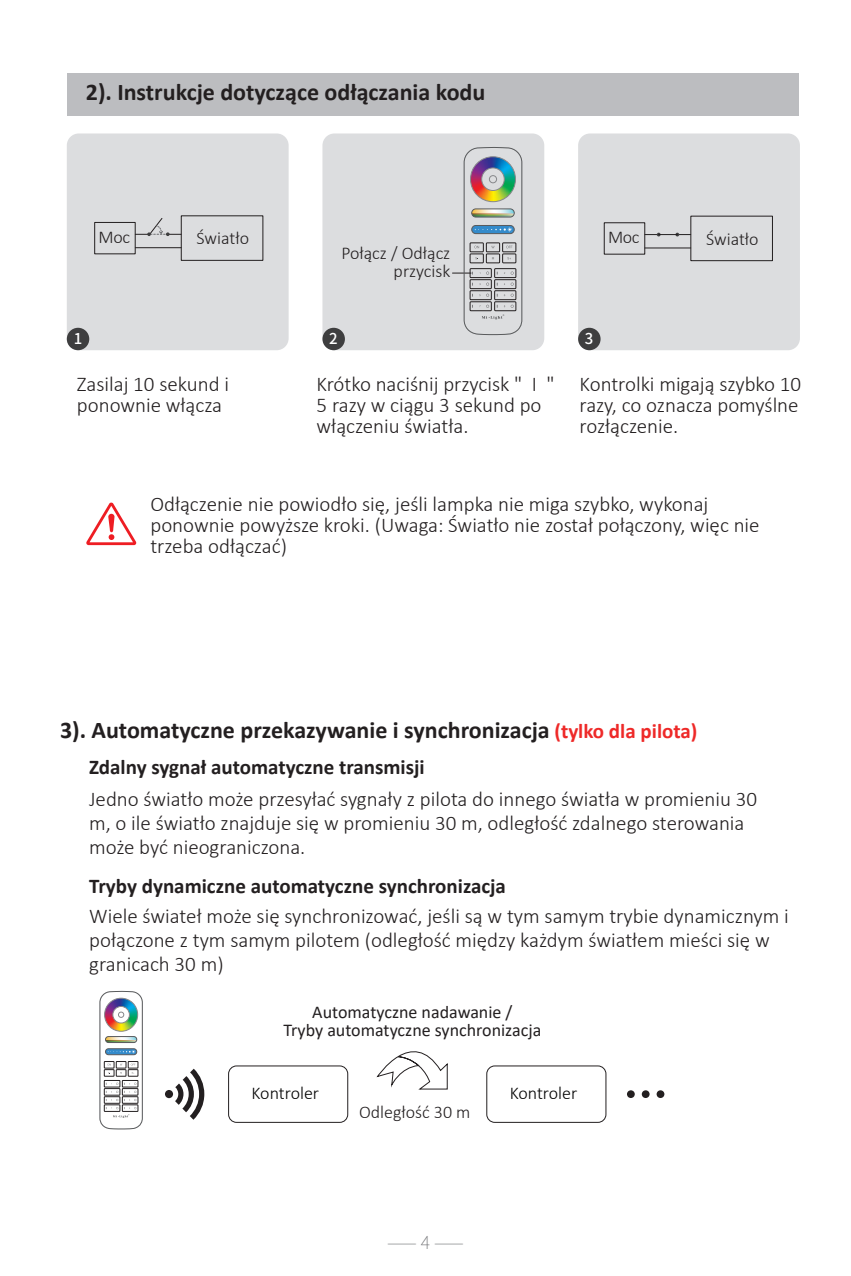
<style>
.page{position:relative;width:851px;height:1276px;background:#fff}
.page>*{position:absolute;margin:0;border:0;box-sizing:border-box;transform-origin:0 0}
.t1{font:700 24px "Calibri";color:#231f20}
.t2{font:300 21px/21px "Calibri";color:#231f20}
.t3{font:700 21px "Calibri";color:#231f20}
.t4{font:300 18px/18px "Calibri";color:#231f20;text-align:right}
.t5{font:18px/18px "Calibri";color:#231f20;text-align:center}
.t6{font:300 18px "Calibri";color:#030303}
.t7{font:200 18px "Source Han Sans CN";color:#6c6d70}
.t8{font:500 15px "Source Han Sans CN";color:#fff}
.s1{font-size:21px;color:#ee2928}
</style>
<div class="page">
<div style="left:67px;top:73px;width:731px;height:43px;background:#bcbdc0"></div>
<div style="left:165px;top:1090px;width:8px;height:8px;background:#231f20;border-radius:50%"></div>
<svg style="left:175px;top:1068px;width:29px;height:51px"></svg>
<div style="left:228px;top:1065px;width:120px;height:57px;border:1px solid #231f20;border-radius:8px"></div>
<div style="left:486px;top:1065px;width:120px;height:57px;border:1px solid #231f20;border-radius:8px"></div>
<svg style="left:377px;top:1051px;width:71px;height:39px"></svg>
<svg style="left:627px;top:1090px;width:7px;height:8px"></svg>
<svg style="left:641px;top:1090px;width:8px;height:8px"></svg>
<svg style="left:656px;top:1090px;width:8px;height:8px"></svg>
<img style="left:99px;top:990px;width:44px;height:139px">
<div style="left:67px;top:133px;width:221px;height:217px;background:#dcdddf;border-radius:12px"></div>
<div style="left:322px;top:133px;width:222px;height:217px;background:#dcdddf;border-radius:12px"></div>
<div style="left:578px;top:133px;width:221px;height:217px;background:#dcdddf;border-radius:12px"></div>
<div style="left:322px;top:328px;width:23px;height:22px;background:#3e3e3f;border-radius:50%"></div>
<div style="left:578px;top:328px;width:22px;height:22px;background:#3e3e3f;border-radius:50%"></div>
<div style="left:67px;top:328px;width:22px;height:22px;background:#3e3e3f;border-radius:50%"></div>
<svg style="left:86px;top:502px;width:50px;height:43px"></svg>
<hr style="left:644px;top:247px;width:46px;height:1px;background:#231f20">
<div style="left:604px;top:222px;width:41px;height:32px;border:1px solid #231f20"></div>
<svg style="left:644px;top:233px;width:46px;height:3px"></svg>
<div style="left:690px;top:216px;width:82px;height:45px;border:1px solid #231f20"></div>
<div style="left:94px;top:222px;width:41px;height:32px;border:1px solid #231f20"></div>
<div style="left:181px;top:216px;width:82px;height:45px;border:1px solid #231f20"></div>
<hr style="left:135px;top:247px;width:46px;height:1px;background:#231f20">
<svg style="left:135px;top:217px;width:46px;height:19px"></svg>
<svg style="left:452px;top:147px;width:70px;height:188px"></svg>
<p class="t1" style="left:86px;top:75px;width:401px">2). Instrukcje dotyczące odłączania kodu</p>
<p class="t4" style="left:99px;top:228px;width:33px">Moc</p>
<p class="t4" style="left:196px;top:229px;width:54px">Światło</p>
<p class="t4" style="left:608px;top:228px;width:33px">Moc</p>
<p class="t4" style="left:706px;top:230px;width:54px">Światło</p>
<p class="t4" style="left:341px;top:244px;width:110px">Połącz / Odłącz przycisk</p>
<p class="t8" style="left:74px;top:330px;width:10px">1</p>
<p class="t8" style="left:329px;top:330px;width:10px">2</p>
<p class="t8" style="left:585px;top:330px;width:10px">3</p>
<p class="t2" style="left:77px;top:373px;width:154px">Zasilaj 10 sekund i ponownie włącza</p>
<p class="t2" style="left:316px;top:373px;width:239px">Krótko naciśnij przycisk " I "<br>5 razy w ciągu 3 sekund po włączeniu światła.</p>
<p class="t2" style="left:579px;top:373px;width:223px;text-align:justify">Kontrolki migają szybko 10 razy, co oznacza pomyślne rozłączenie.</p>
<p class="t2" style="left:150px;top:493px;width:610px">Odłączenie nie powiodło się, jeśli lampka nie miga szybko, wykonaj ponownie powyższe kroki. (Uwaga: Światło nie został połączony, więc nie trzeba odłączać)</p>
<p class="t1" style="left:60px;top:713px;width:638px">3). Automatyczne przekazywanie i synchronizacja <span class="s1">(tylko dla pilota)</span></p>
<p class="t3" style="left:89px;top:752px;width:337px">Zdalny sygnał automatyczne transmisji</p>
<p class="t2" style="left:89px;top:787px;width:669px;line-height:24px">Jedno światło może przesyłać sygnały z pilota do innego światła w promieniu 30 m, o ile światło znajduje się w promieniu 30 m, odległość zdalnego sterowania może być nieograniczona.</p>
<p class="t3" style="left:89px;top:871px;width:418px">Tryby dynamiczne automatyczne synchronizacja</p>
<p class="t2" style="left:89px;top:903px;width:701px;line-height:24px">Wiele świateł może się synchronizować, jeśli są w tym samym trybie dynamicznym i połączone z tym samym pilotem (odległość między każdym światłem mieści się w granicach 30 m)</p>
<p class="t5" style="left:283px;top:1003px;width:259px">Automatyczne nadawanie /<br>Tryby automatyczne synchronizacja</p>
<p class="t6" style="left:251px;top:1082px;width:69px">Kontroler</p>
<p class="t6" style="left:509px;top:1082px;width:69px">Kontroler</p>
<p class="t4" style="left:359px;top:1103px;width:113px">Odległość 30 m</p>
<p class="t7" style="left:387px;top:1232px;width:78px">⸺ 4 ⸺</p>
</div>
